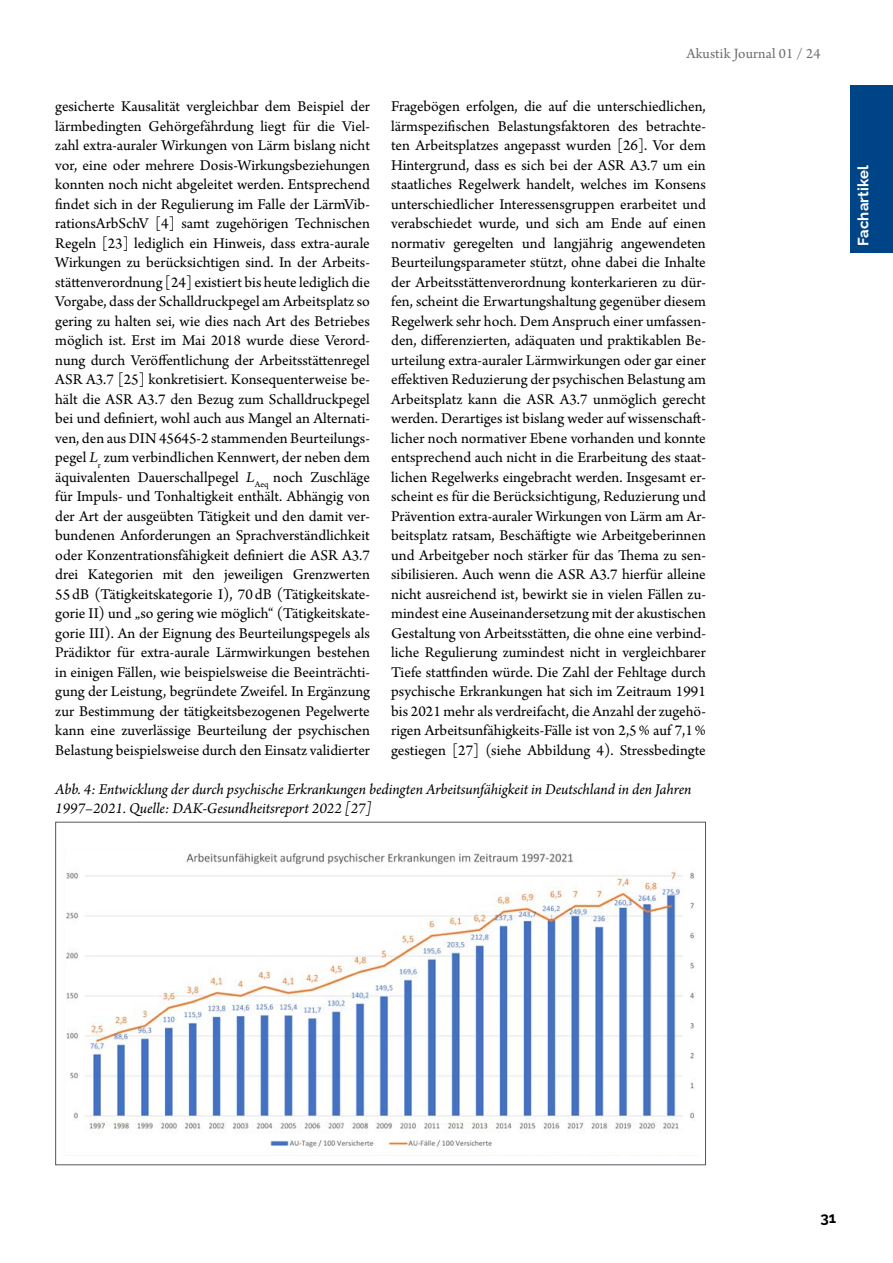
<style>
.page{position:relative;width:893px;height:1263px;background:#fff}
.page>*{position:absolute;margin:0;border:0;box-sizing:border-box;transform-origin:0 0}
.t1{font:15.75px/19.5px "Arno Pro";color:#000;text-align:justify}
.t2{font:italic 15.75px/19.5px "Arno Pro";letter-spacing:-.005em;color:#000}
.t3{font:15px "Arno Pro";letter-spacing:.01em;color:#6d6d6c}
.t4{font:700 15px "Raleway";letter-spacing:.01em;color:#fff}
.t5{font:700 15px "Raleway";color:#000}
.s1{font-style:italic}
</style>
<div class="page">
<div style="left:850px;top:85px;width:43px;height:168px;background:#048"></div>
<img style="left:66px;top:850px;width:629px;height:302px">
<p class="t3" style="left:686px;top:45px;width:136px">Akustik Journal 01 / 24</p>
<p class="t1" style="left:55px;top:98px;width:316px">gesicherte Kausalität vergleichbar dem Beispiel der lärmbedingten Gehörgefährdung liegt für die Viel&shy;zahl extra-auraler Wirkungen von Lärm bislang nicht vor, eine oder mehrere Dosis-Wirkungsbeziehungen konnten noch nicht abgeleitet werden. Entsprechend findet sich in der Regulierung im Falle der LärmVib&shy;rationsArbSchV [4] samt zugehörigen Technischen Regeln [23] lediglich ein Hinweis, dass extra-aurale Wirkungen zu berücksichtigen sind. In der Arbeits&shy;stättenverordnung [24] existiert bis heute lediglich die Vorgabe, dass der Schalldruckpegel am Arbeitsplatz so gering zu halten sei, wie dies nach Art des Betriebes möglich ist. Erst im Mai 2018 wurde diese Verord&shy;nung durch Veröffentlichung der Arbeitsstättenregel ASR A3.7 [25] konkretisiert. Konsequenterweise be&shy;hält die ASR A3.7 den Bezug zum Schalldruckpegel bei und definiert, wohl auch aus Mangel an Alternati&shy;ven, den aus DIN 45645-2 stammenden Beurteilungs&shy;pegel <span class="s1">L</span><sub>r</sub> zum verbindlichen Kennwert, der neben dem äquivalenten Dauerschallpegel <span class="s1">L</span><sub>Aeq</sub> noch Zuschläge für Impuls- und Tonhaltigkeit enthält. Abhängig von der Art der ausgeübten Tätigkeit und den damit ver&shy;bundenen Anforderungen an Sprachverständlichkeit oder Konzentrationsfähigkeit definiert die ASR A3.7 drei Kategorien mit den jeweiligen Grenzwerten 55 dB (Tätigkeitskategorie I), 70 dB (Tätigkeitskate&shy;gorie II) und „so gering wie möglich“ (Tätigkeitskate&shy;gorie III). An der Eignung des Beurteilungspegels als Prädiktor für extra-aurale Lärmwirkungen bestehen in einigen Fällen, wie beispielsweise die Beeinträchti&shy;gung der Leistung, begründete Zweifel. In Ergänzung zur Bestimmung der tätigkeitsbezogenen Pegelwerte kann eine zuverlässige Beurteilung der psychischen Belastung beispielsweise durch den Einsatz validierter</p>
<p class="t1" style="left:391px;top:98px;width:316px">Fragebögen erfolgen, die auf die unterschiedlichen, lärmspezifischen Belastungsfaktoren des betrachte&shy;ten Arbeitsplatzes angepasst wurden [26]. Vor dem Hintergrund, dass es sich bei der ASR A3.7 um ein staatliches Regelwerk handelt, welches im Konsens unterschiedlicher Interessensgruppen erarbeitet und verabschiedet wurde, und sich am Ende auf einen normativ geregelten und langjährig angewendeten Beurteilungsparameter stützt, ohne dabei die Inhalte der Arbeitsstättenverordnung konterkarieren zu dür&shy;fen, scheint die Erwartungshaltung gegenüber diesem Regelwerk sehr hoch. Dem Anspruch einer umfassen&shy;den, differenzierten, adäquaten und praktikablen Be&shy;urteilung extra-auraler Lärmwirkungen oder gar einer effektiven Reduzierung der psychischen Belastung am Arbeitsplatz kann die ASR A3.7 unmöglich gerecht werden. Derartiges ist bislang weder auf wissenschaft&shy;licher noch normativer Ebene vorhanden und konnte entsprechend auch nicht in die Erarbeitung des staat&shy;lichen Regelwerks eingebracht werden. Insgesamt er&shy;scheint es für die Berücksichtigung, Reduzierung und Prävention extra-auraler Wirkungen von Lärm am Ar&shy;beitsplatz ratsam, Beschäftigte wie Arbeitgeberinnen und Arbeitgeber noch stärker für das Thema zu sen&shy;sibilisieren. Auch wenn die ASR A3.7 hierfür alleine nicht ausreichend ist, bewirkt sie in vielen Fällen zu&shy;mindest eine Auseinandersetzung mit der akustischen Gestaltung von Arbeitsstätten, die ohne eine verbind&shy;liche Regulierung zumindest nicht in vergleichbarer Tiefe stattfinden würde. Die Zahl der Fehltage durch psychische Erkrankungen hat sich im Zeitraum 1991 bis 2021 mehr als verdreifacht, die Anzahl der zugehö&shy;rigen Arbeitsunfähigkeits-Fälle ist von 2,5% auf 7,1% gestiegen [27] (siehe Abbildung 4). Stressbedingte</p>
<p class="t2" style="left:55px;top:780px;width:638px">Abb. 4: Entwicklung der durch psychische Erkrankungen bedingten Arbeitsunfähigkeit in Deutschland in den Jahren<br>1997–2021. Quelle: DAK-Gesundheitsreport 2022 [27]</p>
<p class="t4" style="left:852px;top:246px;width:83px;rotate:-90deg">Fachartikel</p>
<p class="t5" style="left:820px;top:1206px;width:17px">31</p>
</div>
